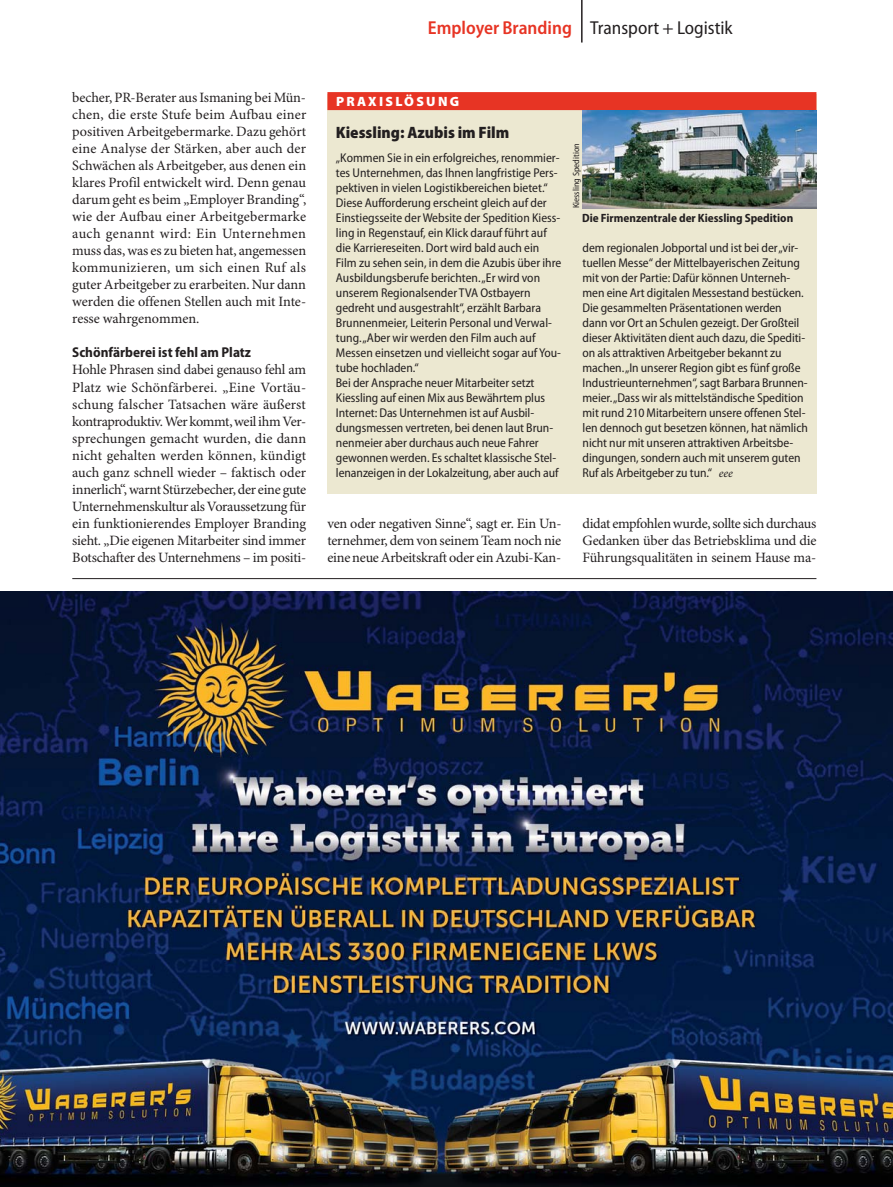
<style>
.page{position:relative;width:893px;height:1187px;background:#fff}
.page>*{position:absolute;margin:0;border:0;box-sizing:border-box;transform-origin:0 0}
.t1{font:semi-condensed 18.75px "Myriad Pro";color:#231f20}
.t2{font:600 semi-condensed 18.75px "Myriad Pro";color:#e73424}
.t3{font:900 semi-condensed 16.5px "Myriad Pro";color:#231f20}
.t4{font:14.25px/17px "Minion Pro";letter-spacing:-.015em;color:#231f20;text-align:justify}
.t5{font:700 semi-condensed 14.25px "Myriad Pro";color:#231f20}
.t6{font:900 13.5px "Myriad Pro";letter-spacing:.17em;color:#fff}
.t7{font:semi-condensed 12.75px/15px "Myriad Pro";letter-spacing:-.005em;color:#231f20}
.t8{font:700 semi-condensed 12px "Myriad Pro";color:#231f20}
.t9{font:semi-condensed 9px "Myriad Pro";color:#231f20}
.s1{font-family:"Minion Pro";font-style:italic;font-stretch:normal;font-size:12px}
</style>
<div class="page">
<div style="left:327px;top:94px;width:489px;height:399px;background:#ece8d1"></div>
<div style="left:327px;top:92px;width:489px;height:18px;background:#e73424"></div>
<img style="left:582px;top:111px;width:234px;height:97px">
<hr style="left:581px;top:0;width:2px;height:43px;background:#231f20">
<hr style="left:72px;top:578px;width:744px;height:1px;background:#231f20">
<img style="left:0;top:591px;width:893px;height:595px">
<h1 class="t2" style="left:428px;top:21px;width:146px">Employer Branding</h1>
<h1 class="t1" style="left:590px;top:21px;width:144px">Transport + Logistik</h1>
<p class="t4" style="left:72px;top:90px;width:236px">becher, PR-Berater aus Ismaning bei Mün&shy;chen, die erste Stufe beim Aufbau einer positiven Arbeitgebermarke. Dazu gehört eine Analyse der Stärken, aber auch der Schwächen als Arbeitgeber, aus denen ein klares Profil entwickelt wird. Denn genau darum geht es beim „Employer Branding“, wie der Aufbau einer Arbeitgebermarke auch genannt wird: Ein Unternehmen muss das, was es zu bieten hat, angemessen kommunizieren, um sich einen Ruf als guter Arbeitgeber zu erarbeiten. Nur dann werden die offenen Stellen auch mit Inte&shy;resse wahrgenommen.</p>
<p class="t5" style="left:72px;top:347px;width:180px">Schönfärberei ist fehl am Platz</p>
<p class="t4" style="left:72px;top:362px;width:235px">Hohle Phrasen sind dabei genauso fehl am Platz wie Schönfärberei. „Eine Vortäu&shy;schung falscher Tatsachen wäre äußerst kontraproduktiv. Wer kommt, weil ihm Ver&shy;sprechungen gemacht wurden, die dann nicht gehalten werden können, kündigt auch ganz schnell wieder – faktisch oder innerlich“, warnt Stürzebecher, der eine gute Unternehmenskultur als Voraussetzung für ein funktionierendes Employer Branding sieht. „Die eigenen Mitarbeiter sind immer Botschafter des Unternehmens – im positi-</p>
<p class="t6" style="left:336px;top:93px;width:125px">PRAXISLÖSUNG</p>
<p class="t3" style="left:336px;top:126px;width:175px">Kiessling: Azubis im Film</p>
<p class="t7" style="left:336px;top:152px;width:227px">„Kommen Sie in ein erfolgreiches, renommier&shy;tes Unternehmen, das Ihnen langfristige Pers&shy;pektiven in vielen Logistikbereichen bietet.“ Diese Aufforderung erscheint gleich auf der Einstiegsseite der Website der Spedition Kiess&shy;ling in Regenstauf, ein Klick darauf führt auf die Karriereseiten. Dort wird bald auch ein Film zu sehen sein, in dem die Azubis über ihre Ausbildungsberufe berichten. „Er wird von unserem Regionalsender TVA Ostbayern gedreht und ausgestrahlt“, erzählt Barbara Brunnenmeier, Leiterin Personal und Verwal&shy;tung. „Aber wir werden den Film auch auf Messen einsetzen und vielleicht sogar auf You&shy;tube hochladen.“<br>Bei der Ansprache neuer Mitarbeiter setzt Kiessling auf einen Mix aus Bewährtem plus Internet: Das Unternehmen ist auf Ausbil&shy;dungsmessen vertreten, bei denen laut Brun&shy;nenmeier aber durchaus auch neue Fahrer gewonnen werden. Es schaltet klassische Stel&shy;lenanzeigen in der Lokalzeitung, aber auch auf</p>
<p class="t9" style="left:573px;top:208px;width:67px;rotate:-90deg">Kiessling Spedition</p>
<p class="t8" style="left:582px;top:214px;width:213px">Die Firmenzentrale der Kiessling Spedition</p>
<p class="t7" style="left:583px;top:241px;width:227px">dem regionalen Jobportal und ist bei der „vir&shy;tuellen Messe“ der Mittelbayerischen Zeitung mit von der Partie: Dafür können Unterneh&shy;men eine Art digitalen Messestand bestücken.<br>Die gesammelten Präsentationen werden dann vor Ort an Schulen gezeigt. Der Großteil dieser Aktivitäten dient auch dazu, die Spediti&shy;on als attraktiven Arbeitgeber bekannt zu machen. „In unserer Region gibt es fünf große Industrieunternehmen“, sagt Barbara Brunnen&shy;meier. „Dass wir als mittelständische Spedition mit rund 210 Mitarbeitern unsere offenen Stel&shy;len dennoch gut besetzen können, hat nämlich nicht nur mit unseren attraktiven Arbeitsbe&shy;dingungen, sondern auch mit unserem guten Ruf als Arbeitgeber zu tun.“ <span class="s1">eee</span></p>
<p class="t4" style="left:327px;top:516px;width:236px">ven oder negativen Sinne“, sagt er. Ein Un&shy;ternehmer, dem von seinem Team noch nie eine neue Arbeitskraft oder ein Azubi-Kan-</p>
<p class="t4" style="left:583px;top:516px;width:236px">didat empfohlen wurde, sollte sich durchaus Gedanken über das Betriebsklima und die Führungsqualitäten in seinem Hause ma-</p>
</div>
